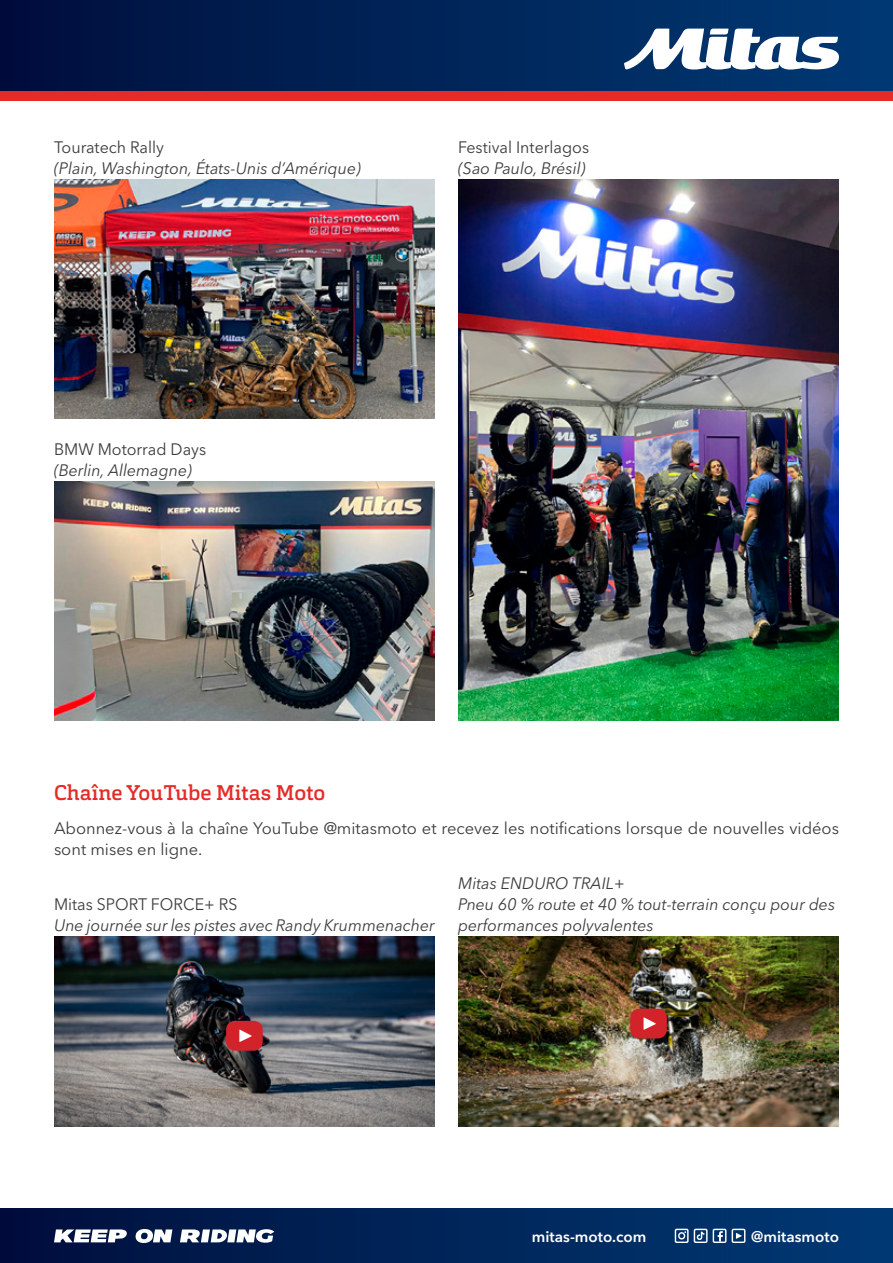
<style>
.page{position:relative;width:893px;height:1263px;background:#fff}
.page>*{position:absolute;margin:0;border:0;box-sizing:border-box;transform-origin:0 0}
.t1{font:500 21px "Cargan";color:#e42b25}
.t2{font:italic 16.5px/21px "Avenir Next LT Pro";color:#3c3b3c}
.t3{font:16.5px/21px "Avenir Next LT Pro";color:#3c3b3c}
.t4{font:600 15.3px "Avenir Next LT Pro";color:#fff}
</style>
<div class="page">
<div style="left:0;top:1209px;width:893px;height:54px;background:linear-gradient(to right,#000f3d,#003a75)"></div>
<svg style="left:54px;top:1229px;width:73px;height:13px"></svg>
<svg style="left:135px;top:1229px;width:37px;height:14px"></svg>
<svg style="left:180px;top:1229px;width:94px;height:14px"></svg>
<svg style="left:675px;top:1229px;width:51px;height:14px"></svg>
<svg style="left:732px;top:1229px;width:13px;height:14px"></svg>
<div style="left:0;top:0;width:893px;height:92px;background:linear-gradient(to right,#000e3d,#013b75)"></div>
<div style="left:0;top:92px;width:893px;height:9px;background:#e42b25"></div>
<svg style="left:624px;top:29px;width:216px;height:41px"></svg>
<img style="left:54px;top:179px;width:381px;height:239px">
<img style="left:54px;top:481px;width:381px;height:240px">
<img style="left:458px;top:179px;width:381px;height:542px">
<img style="left:54px;top:936px;width:381px;height:190px">
<svg style="left:226px;top:1021px;width:37px;height:30px"></svg>
<img style="left:458px;top:936px;width:381px;height:190px">
<svg style="left:630px;top:1009px;width:37px;height:29px"></svg>
<p class="t3" style="left:54px;top:136px;width:112px">Touratech Rally</p>
<p class="t2" style="left:54px;top:158px;width:308px">(Plain, Washington, États-Unis d’Amérique)</p>
<p class="t3" style="left:458px;top:136px;width:132px">Festival Interlagos</p>
<p class="t2" style="left:458px;top:158px;width:129px">(Sao Paulo, Brésil)</p>
<p class="t3" style="left:54px;top:439px;width:154px">BMW Motorrad Days</p>
<p class="t2" style="left:54px;top:460px;width:139px">(Berlin, Allemagne)</p>
<p class="t1" style="left:54px;top:779px;width:273px">Chaîne YouTube Mitas Moto</p>
<p class="t3" style="left:54px;top:818px;width:786px">Abonnez-vous à la chaîne YouTube @mitasmoto et recevez les notifications lorsque de nouvelles vidéos sont mises en ligne.</p>
<p class="t3" style="left:54px;top:893px;width:185px">Mitas SPORT FORCE+ RS</p>
<p class="t2" style="left:54px;top:914px;width:382px">Une journée sur les pistes avec Randy Krummenacher</p>
<p class="t2" style="left:458px;top:872px;width:378px">Mitas ENDURO TRAIL+<br>Pneu 60 % route et 40 % tout-terrain conçu pour des performances polyvalentes</p>
<p class="t4" style="left:532px;top:1227px;width:116px">mitas-moto.com</p>
<p class="t4" style="left:751px;top:1227px;width:89px">@mitasmoto</p>
</div>
